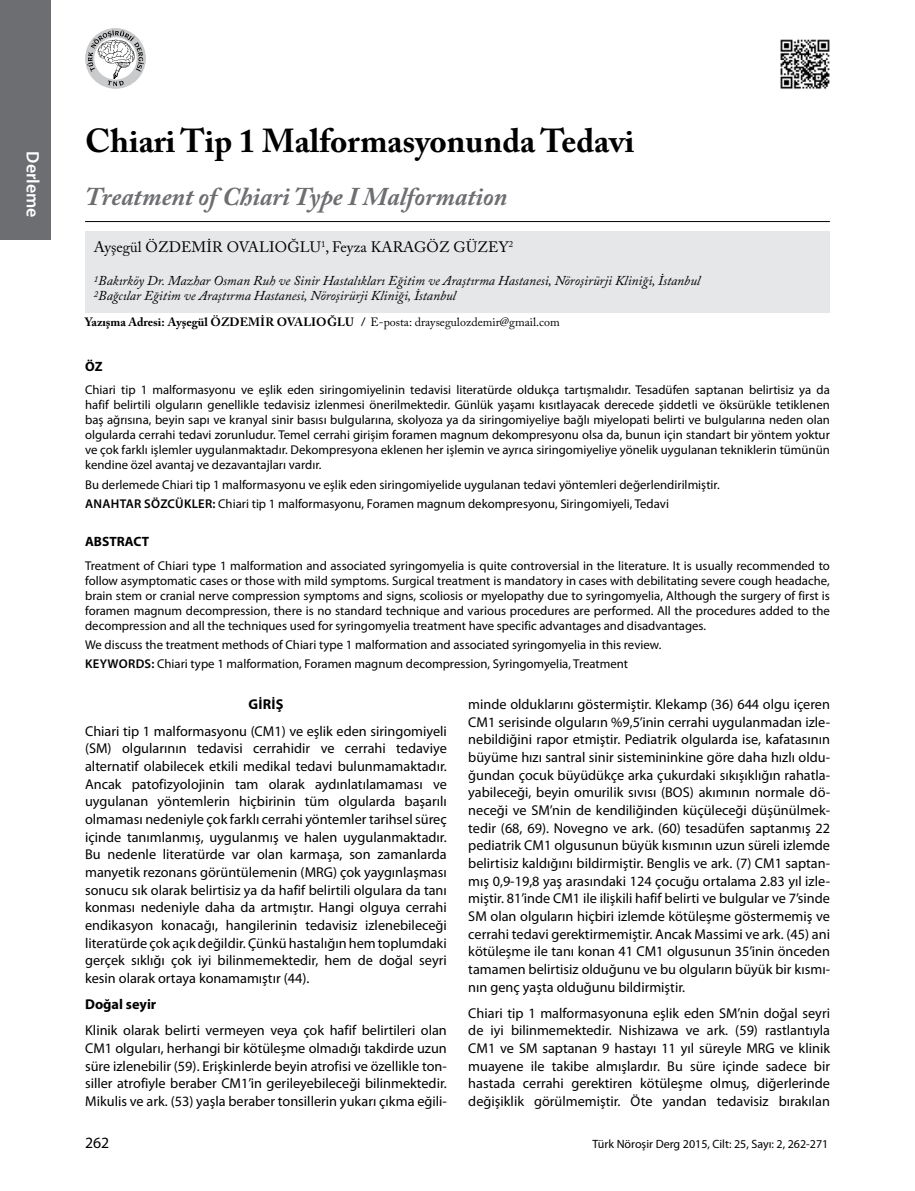
<style>
.page{position:relative;width:915px;height:1191px;background:#fff}
.page>*{position:absolute;margin:0;border:0;box-sizing:border-box;transform-origin:0 0}
.t1{font:700 33px "Adobe Caslon Pro";color:#000}
.t2{font:italic 700 25.5px "Adobe Caslon Pro";color:#6d6e71}
.t3{font:600 18px "Myriad Pro";color:#fff}
.t4{font:15.75px "Myriad Pro";color:#000}
.t5{font:15px "Adobe Caslon Pro";color:#000}
.t6{font:14.25px/17.7px "Myriad Pro";color:#000;text-align:justify}
.t7{font:700 14.25px "Myriad Pro";color:#000}
.t8{font:italic 13.5px/15px "Adobe Caslon Pro";color:#000}
.t9{font:700 13.5px "Myriad Pro";color:#000}
.t10{font:12.75px/15px "Myriad Pro";color:#000;text-align:justify}
.t11{font:600 12.75px "Myriad Pro";letter-spacing:.02em;color:#000}
.t12{font:12px "Myriad Pro";color:#000}
.t13{font:700 12px "Adobe Caslon Pro";color:#000}
.t14{font:12px "Adobe Caslon Pro";color:#000}
.t15{font:8.7px "Adobe Caslon Pro";color:#000}
.s1{font-weight:700}
.s2{font-weight:600}
</style>
<div class="page">
<div style="left:0;top:0;width:51px;height:240px;background:#6d6e71"></div>
<svg style="left:85px;top:28px;width:61px;height:61px"></svg>
<svg style="left:87px;top:30px;width:57px;height:56px"></svg>
<div style="left:85px;top:231px;width:744px;height:82px;background:#e6e7e8"></div>
<hr style="left:85px;top:221px;width:744px;height:1px;background:#000">
<img style="left:780px;top:39px;width:49px;height:50px">
<p class="t3" style="left:44px;top:151px;width:68px;rotate:90deg">DERLEME</p>
<h1 class="t1" style="left:85px;top:121px;width:550px">Chiari Tip 1 Malformasyonunda Tedavi</h1>
<h2 class="t2" style="left:85px;top:181px;width:423px">Treatment of Chiari Type I Malformation</h2>
<p class="t5" style="left:94px;top:238px;width:76px">Ayşegül Özdemir</p>
<p class="t5" style="left:227px;top:238px;width:24px">Ovalıoğlu</p>
<p class="t5" style="left:321px;top:238px;width:73px"><sup>1</sup>, Feyza Karagöz</p>
<p class="t5" style="left:453px;top:238px;width:25px">Güzey</p>
<p class="t15" style="left:508px;top:238px;width:6px">2</p>
<p class="t8" style="left:94px;top:272px;width:607px"><sup>1</sup>Bakırköy Dr. Mazhar Osman Ruh ve Sinir Hastalıkları Eğitim ve Araştırma Hastanesi, Nöroşirürji Kliniği, İstanbul<br><sup>2</sup>Bağcılar Eğitim ve Araştırma Hastanesi, Nöroşirürji Kliniği, İstanbul</p>
<p class="t13" style="left:85px;top:315px;width:146px">Yazışma Adresi: Ayşegül Özdemir</p>
<p class="t13" style="left:277px;top:315px;width:20px">Ovalıoğlu</p>
<p class="t14" style="left:361px;top:315px;width:200px"><span class="s1">/</span> E-posta: draysegulozdemir@gmail.com</p>
<p class="t9" style="left:85px;top:357px;width:19px">ÖZ</p>
<p class="t10" style="left:85px;top:382px;width:746px">Chiari tip 1 malformasyonu ve eşlik eden siringomiyelinin tedavisi literatürde oldukça tartışmalıdır. Tesadüfen saptanan belirtisiz ya da hafif belirtili olguların genellikle tedavisiz izlenmesi önerilmektedir. Günlük yaşamı kısıtlayacak derecede şiddetli ve öksürükle tetiklenen baş ağrısına, beyin sapı ve kranyal sinir basısı bulgularına, skolyoza ya da siringomiyeliye bağlı miyelopati belirti ve bulgularına neden olan olgularda cerrahi tedavi zorunludur. Temel cerrahi girişim foramen magnum dekompresyonu olsa da, bunun için standart bir yöntem yoktur ve çok farklı işlemler uygulanmaktadır. Dekompresyona eklenen her işlemin ve ayrıca siringomiyeliye yönelik uygulanan tekniklerin tümünün kendine özel avantaj ve dezavantajları vardır.</p>
<p class="t10" style="left:85px;top:474px;width:636px;line-height:19.2px">Bu derlemede Chiari tip 1 malformasyonu ve eşlik eden siringomiyelide uygulanan tedavi yöntemleri değerlendirilmiştir.<br><span class="s2">ANAHTAR SÖZCÜKLER:</span> Chiari tip 1 malformasyonu, Foramen magnum dekompresyonu, Siringomiyeli, Tedavi</p>
<p class="t9" style="left:85px;top:533px;width:65px">ABSTRACT</p>
<p class="t10" style="left:85px;top:558px;width:746px">Treatment of Chiari type 1 malformation and associated syringomyelia is quite controversial in the literature. It is usually recommended to follow asymptomatic cases or those with mild symptoms. Surgical treatment is mandatory in cases with debilitating severe cough headache, brain stem or cranial nerve compression symptoms and signs, scoliosis or myelopathy due to syringomyelia, Although the surgery of first is foramen magnum decompression, there is no standard technique and various procedures are performed. All the procedures added to the decompression and all the techniques used for syringomyelia treatment have specific advantages and disadvantages.</p>
<p class="t10" style="left:85px;top:637px;width:577px">We discuss the treatment methods of Chiari type 1 malformation and associated syringomyelia in this review.</p>
<p class="t11" style="left:85px;top:656px;width:52px">KEYWORDS</p>
<p class="t10" style="left:151px;top:656px;width:478px"><span class="s2">:</span> Chiari type 1 malformation, Foramen magnum decompression, Syringomyelia, Treatment</p>
<p class="t7" style="left:248px;top:695px;width:8px">giriş</p>
<p class="t6" style="left:85px;top:721px;width:363px">Chiari tip 1 malformasyonu (CM1) ve eşlik eden siringomiyeli (SM) olgularının tedavisi cerrahidir ve cerrahi tedaviye alternatif olabilecek etkili medikal tedavi bulunmamaktadır.<br>Ancak patofizyolojinin tam olarak aydınlatılamaması ve uygulanan yöntemlerin hiçbirinin tüm olgularda başarılı olmaması nedeniyle çok farklı cerrahi yöntemler tarihsel süreç içinde tanımlanmış, uygulanmış ve halen uygulanmaktadır.<br>Bu nedenle literatürde var olan karmaşa, son zamanlarda manyetik rezonans görüntülemenin (MRG) çok yaygınlaşması sonucu sık olarak belirtisiz ya da hafif belirtili olgulara da tanı konması nedeniyle daha da artmıştır. Hangi olguya cerrahi endikasyon konacağı, hangilerinin tedavisiz izlenebileceği literatürde çok açık değildir. Çünkü hastalığın hem toplumdaki gerçek sıklığı çok iyi bilinmemektedir, hem de doğal seyri kesin olarak ortaya konamamıştır (44).</p>
<p class="t7" style="left:85px;top:995px;width:73px">Doğal seyir</p>
<p class="t6" style="left:85px;top:1021px;width:363px">Klinik olarak belirti vermeyen veya çok hafif belirtileri olan CM1 olguları, herhangi bir kötüleşme olmadığı takdirde uzun süre izlenebilir (59). Erişkinlerde beyin atrofisi ve özellikle ton&shy;siller atrofiyle beraber CM1’in gerileyebileceği bilinmektedir.<br>Mikulis ve ark. (53) yaşla beraber tonsillerin yukarı çıkma eğili-</p>
<p class="t6" style="left:468px;top:695px;width:363px">minde olduklarını göstermiştir. Klekamp (36) 644 olgu içeren CM1 serisinde olguların %9,5’inin cerrahi uygulanmadan izle&shy;nebildiğini rapor etmiştir. Pediatrik olgularda ise, kafatasının büyüme hızı santral sinir sistemininkine göre daha hızlı oldu&shy;ğundan çocuk büyüdükçe arka çukurdaki sıkışıklığın rahatla&shy;yabileceği, beyin omurilik sıvısı (BOS) akımının normale dö&shy;neceği ve SM’nin de kendiliğinden küçüleceği düşünülmek&shy;tedir (68, 69). Novegno ve ark. (60) tesadüfen saptanmış 22 pediatrik CM1 olgusunun büyük kısmının uzun süreli izlemde belirtisiz kaldığını bildirmiştir. Benglis ve ark. (7) CM1 saptan&shy;mış 0,9-19,8 yaş arasındaki 124 çocuğu ortalama 2.83 yıl izle&shy;miştir. 81’inde CM1 ile ilişkili hafif belirti ve bulgular ve 7’sinde SM olan olguların hiçbiri izlemde kötüleşme göstermemiş ve cerrahi tedavi gerektirmemiştir. Ancak Massimi ve ark. (45) ani kötüleşme ile tanı konan 41 CM1 olgusunun 35’inin önceden tamamen belirtisiz olduğunu ve bu olguların büyük bir kısmı&shy;nın genç yaşta olduğunu bildirmiştir.</p>
<p class="t6" style="left:468px;top:1003px;width:363px">Chiari tip 1 malformasyonuna eşlik eden SM’nin doğal seyri de iyi bilinmemektedir. Nishizawa ve ark. (59) rastlantıyla CM1 ve SM saptanan 9 hastayı 11 yıl süreyle MRG ve klinik muayene ile takibe almışlardır. Bu süre içinde sadece bir hastada cerrahi gerektiren kötüleşme olmuş, diğerlerinde değişiklik görülmemiştir. Öte yandan tedavisiz bırakılan</p>
<p class="t4" style="left:85px;top:1133px;width:26px">262</p>
<p class="t12" style="left:592px;top:1137px;width:237px">Türk Nöroşir Derg 2015, Cilt: 25, Sayı: 2, 262-271</p>
</div>
